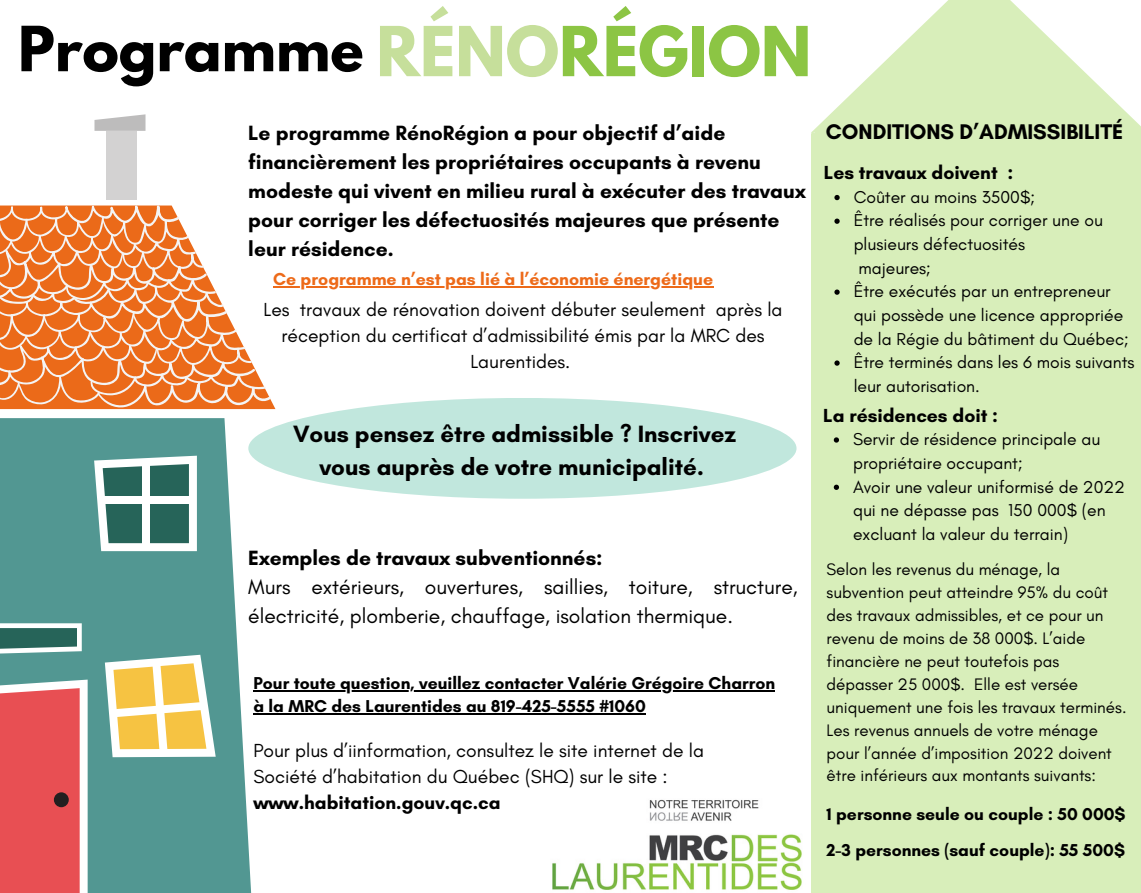
<style>
.page{position:relative;width:1141px;height:893px;background:#fff}
.page>*{position:absolute;margin:0;border:0;box-sizing:border-box;transform-origin:0 0}
.t1{font:700 60.9px "League Spartan";color:#8cc544}
.t2{font:700 55.12px "League Spartan";color:#000}
.t3{font:700 23.97px/32.9px "Glacial Indifference";color:#000;text-align:center}
.t4{font:700 21.53px "Glacial Indifference";color:#000}
.t5{font:700 21px/28.9px "Glacial Indifference";color:#000}
.t6{font:21px/28.9px "Glacial Indifference";color:#000}
.t7{font:19.25px/26.2px "Glacial Indifference";color:#000;text-align:center}
.t8{font:700 19.25px "Glacial Indifference";color:#000}
.t9{font:700 17.68px "Glacial Indifference";color:#ed6a19}
.t10{font:17.5px/23.6px "Glacial Indifference";color:#000}
.t11{font:700 17.5px/23.6px "Glacial Indifference";color:#000}
.t12{font:16.97px/22.9px "Glacial Indifference";color:#000}
.s1{color:#c6df9b}
.s2{font-weight:700}
</style>
<div class="page">
<img style="left:552px;top:799px;width:250px;height:91px">
<div style="left:106px;top:131px;width:31px;height:69px;background:#d3d2d2"></div>
<svg style="left:94px;top:114px;width:51px;height:17px"></svg>
<svg style="left:0;top:418px;width:251px;height:474px;fill:#529792"></svg>
<svg style="left:0;top:205px;width:271px;height:204px"></svg>
<svg style="left:94px;top:455px;width:103px;height:96px"></svg>
<div style="left:102px;top:496px;width:91px;height:8px;background:#fff"></div>
<div style="left:142px;top:462px;width:8px;height:85px;background:#fff"></div>
<svg style="left:105px;top:654px;width:111px;height:103px"></svg>
<svg style="left:0;top:679px;width:88px;height:213px"></svg>
<div style="left:54px;top:792px;width:15px;height:15px;background:#231f20;border-radius:50%"></div>
<svg style="left:0;top:623px;width:82px;height:32px"></svg>
<div style="left:811px;top:134px;width:330px;height:758px;background:#d8eeba"></div>
<svg style="left:830px;top:0;width:298px;height:114px;fill:#d8eeba"></svg>
<svg style="left:834px;top:195px;width:5px;height:5px"></svg>
<svg style="left:834px;top:218px;width:5px;height:6px"></svg>
<svg style="left:834px;top:289px;width:5px;height:6px"></svg>
<svg style="left:834px;top:360px;width:5px;height:6px"></svg>
<svg style="left:833px;top:437px;width:6px;height:5px"></svg>
<svg style="left:833px;top:484px;width:6px;height:6px"></svg>
<div style="left:811px;top:114px;width:330px;height:20px;background:#d8eeba"></div>
<hr style="left:253px;top:690px;width:522px;height:1px;background:#000">
<hr style="left:253px;top:713px;width:393px;height:1px;background:#000">
<div style="left:248px;top:398px;width:548px;height:100px;background:#c1e7dd;border-radius:50%"></div>
<hr style="left:273px;top:286px;width:440px;height:2px;background:#ed6a19">
<p class="t2" style="left:18px;top:22px;width:347px">Programme</p>
<p class="t1" style="left:376px;top:21px;width:436px"><span class="s1">RÉNO</span>RÉGION</p>
<p class="t5" style="left:248px;top:119px;width:559px">Le programme RénoRégion a pour objectif d’aide financièrement les propriétaires occupants à revenu modeste qui vivent en milieu rural à exécuter des travaux pour corriger les défectuosités majeures que présente leur résidence.</p>
<p class="t9" style="left:273px;top:268px;width:442px">Ce programme n’est pas lié à l’économie énergétique</p>
<p class="t7" style="left:263px;top:296px;width:520px">Les travaux de rénovation doivent débuter seulement après la réception du certificat d’admissibilité émis par la MRC des<br>Laurentides.</p>
<p class="t3" style="left:293px;top:417px;width:444px">Vous pensez être admissible ? Inscrivez vous auprès de votre municipalité.</p>
<p class="t5" style="left:248px;top:543px;width:356px">Exemples de travaux subventionnés:</p>
<p class="t6" style="left:248px;top:572px;width:551px">Murs extérieurs, ouvertures, saillies, toiture, structure, électricité, plomberie, chauffage, isolation thermique.</p>
<p class="t11" style="left:253px;top:670px;width:523px">Pour toute question, veuillez contacter Valérie Grégoire Charron à la MRC des Laurentides au 819-425-5555 #1060</p>
<p class="t7" style="left:253px;top:736px;width:452px;text-align:left">Pour plus d’iinformation, consultez le site internet de la<br>Société d’habitation du Québec (SHQ) sur le site : <span class="s2">www.habitation.gouv.qc.ca</span></p>
<p class="t4" style="left:826px;top:118px;width:299px">CONDITIONS D’ADMISSIBILITÉ</p>
<p class="t8" style="left:824px;top:161px;width:191px">Les travaux doivent :</p>
<p class="t10" style="left:853px;top:185px;width:183px">Coûter au moins 3500$;</p>
<p class="t10" style="left:853px;top:208px;width:251px">Être réalisés pour corriger une ou plusieurs défectuosités<br>majeures;</p>
<p class="t10" style="left:853px;top:279px;width:277px">Être exécutés par un entrepreneur qui possède une licence appropriée de la Régie du bâtiment du Québec;</p>
<p class="t10" style="left:853px;top:350px;width:282px">Être terminés dans les 6 mois suivants leur autorisation.</p>
<p class="t8" style="left:823px;top:403px;width:176px">La résidences doit :</p>
<p class="t10" style="left:853px;top:427px;width:249px">Servir de résidence principale au propriétaire occupant;</p>
<p class="t10" style="left:853px;top:474px;width:273px">Avoir une valeur uniformisé de 2022 qui ne dépasse pas 150 000$ (en excluant la valeur du terrain)</p>
<p class="t12" style="left:826px;top:558px;width:301px">Selon les revenus du ménage, la subvention peut atteindre 95% du coût des travaux admissibles, et ce pour un revenu de moins de 38 000$. L’aide financière ne peut toutefois pas dépasser 25 000$. Elle est versée uniquement une fois les travaux terminés.<br>Les revenus annuels de votre ménage pour l’année d’imposition 2022 doivent être inférieurs aux montants suivants:</p>
<p class="t11" style="left:826px;top:801px;width:300px">1 personne seule ou couple : 50 000$</p>
<p class="t11" style="left:826px;top:837px;width:300px">2-3 personnes (sauf couple): 55 500$</p>
</div>
